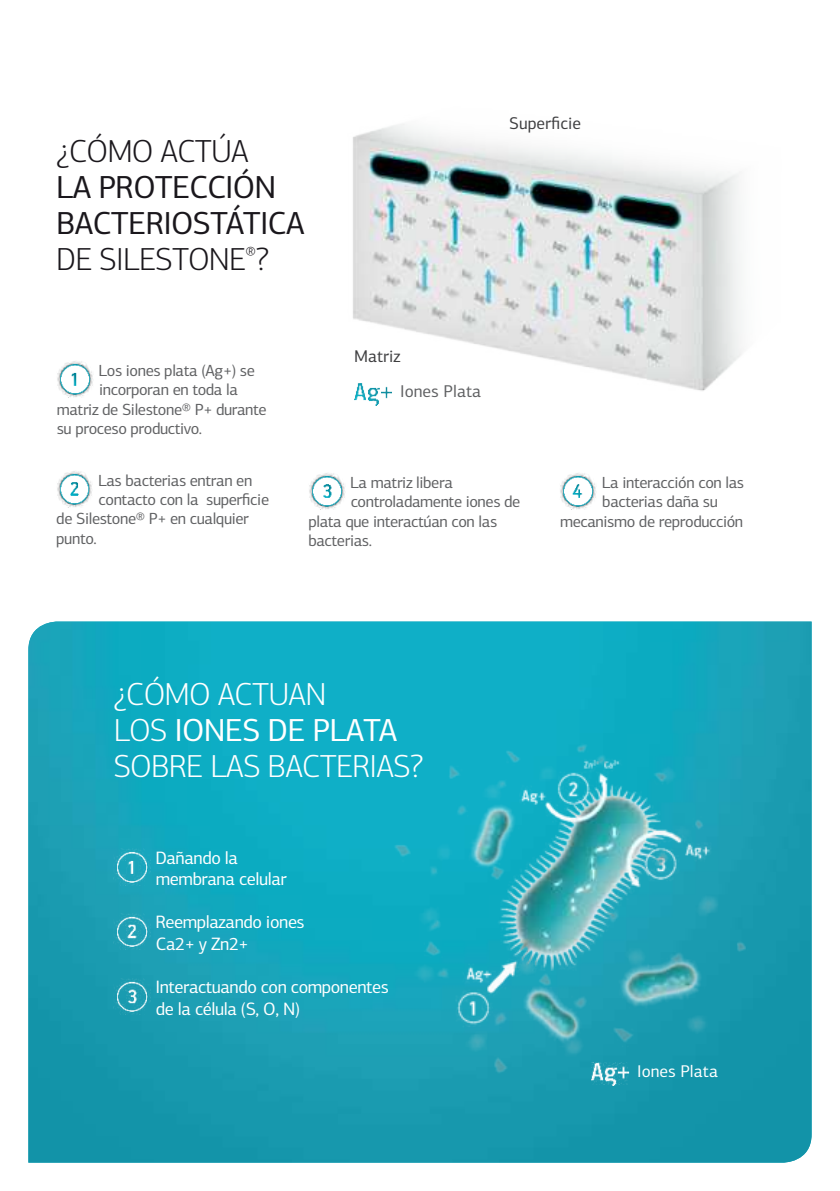
<style>
.page{position:relative;width:840px;height:1191px;background:#fff}
.page>*{position:absolute;margin:0;border:0;box-sizing:border-box;transform-origin:0 0}
.t1{font:300 32px/36px "PF Agora Sans Pro";letter-spacing:-.025em;color:#fff}
.t2{font:300 32px/36px "PF Agora Sans Pro";letter-spacing:-.025em;color:#1a171c}
.t3{font:32px "PF Agora Sans Pro";color:#1a171c}
.t4{font:32px "PF Agora Sans Pro";color:#fff}
.t5{font:18px/21.6px "PF Agora Sans Pro";letter-spacing:-.025em;color:#fff}
.t6{font:17.2px "PF Agora Sans Pro";color:#606163}
.t7{font:17px "PF Agora Sans Pro";color:#3e3e40}
.t8{font:17px "PF Agora Sans Pro";color:#fff}
.t9{font:16.2px "PF Agora Sans Pro";letter-spacing:-.025em;color:#606163}
.s1{font-weight:400}
</style>
<div class="page">
<img style="left:28px;top:621px;width:783px;height:541px">
<img style="left:57px;top:361px;width:36px;height:36px">
<img style="left:57px;top:471px;width:35px;height:36px">
<img style="left:560px;top:473px;width:36px;height:36px">
<img style="left:309px;top:473px;width:36px;height:36px">
<img style="left:353px;top:124px;width:389px;height:267px">
<img style="left:113px;top:848px;width:37px;height:37px">
<img style="left:113px;top:913px;width:37px;height:37px">
<img style="left:113px;top:978px;width:37px;height:36px">
<img style="left:366px;top:708px;width:399px;height:399px">
<img style="left:354px;top:383px;width:38px;height:22px">
<img style="left:591px;top:1062px;width:38px;height:23px">
<h1 class="t2" style="left:56px;top:134px;width:194px">¿CÓMO ACTÚA</h1>
<h1 class="t3" style="left:56px;top:168px;width:60px">la protecci</h1>
<h1 class="t3" style="left:233px;top:168px;width:39px">ón</h1>
<h1 class="t3" style="left:56px;top:204px;width:18px">bacteriost</h1>
<h1 class="t2" style="left:56px;top:206px;width:214px;text-indent:169px"><span class="s1">ática<br></span>DE SILESTONE<sup>®</sup>?</h1>
<p class="t7" style="left:509px;top:113px;width:73px">Superficie</p>
<p class="t9" style="left:99px;top:361px;width:158px">Los iones plata (Ag+) se</p>
<p class="t9" style="left:99px;top:380px;width:140px">incorporan en toda la</p>
<p class="t9" style="left:57px;top:399px;width:211px">matriz de Silestone® P+ durante</p>
<p class="t9" style="left:57px;top:419px;width:147px">su proceso productivo.</p>
<p class="t9" style="left:98px;top:470px;width:156px">Las bacterias entran en</p>
<p class="t9" style="left:98px;top:490px;width:172px">contacto con la superficie</p>
<p class="t9" style="left:56px;top:509px;width:194px">de Silestone® P+ en cualquier</p>
<p class="t9" style="left:56px;top:528px;width:42px">punto.</p>
<p class="t7" style="left:354px;top:346px;width:48px">Matriz</p>
<p class="t6" style="left:400px;top:381px;width:82px">Iones Plata</p>
<p class="t9" style="left:350px;top:473px;width:104px">La matriz libera</p>
<p class="t9" style="left:350px;top:492px;width:171px">controladamente iones de</p>
<p class="t9" style="left:308px;top:511px;width:190px">plata que interactúan con las</p>
<p class="t9" style="left:308px;top:531px;width:65px">bacterias.</p>
<p class="t9" style="left:601px;top:473px;width:144px">La interacción con las</p>
<p class="t9" style="left:602px;top:492px;width:117px">bacterias daña su</p>
<p class="t9" style="left:559px;top:511px;width:185px">mecanismo de reproducción</p>
<h1 class="t1" style="left:113px;top:676px;width:214px">¿CÓMO ACTUAN<br>LOS <span class="s1">iones</span></h1>
<h1 class="t4" style="left:267px;top:710px;width:63px">de plata</h1>
<h1 class="t1" style="left:113px;top:748px;width:311px">SOBRE LAS BACTERIAS?</h1>
<p class="t5" style="left:155px;top:846px;width:133px">Dañando la membrana celular</p>
<p class="t5" style="left:155px;top:911px;width:151px">Reemplazando iones<br>Ca2+ y Zn2+</p>
<p class="t5" style="left:155px;top:976px;width:235px">Interactuando con componentes de la célula (S, O, N)</p>
<p class="t8" style="left:637px;top:1061px;width:82px">Iones Plata</p>
</div>
